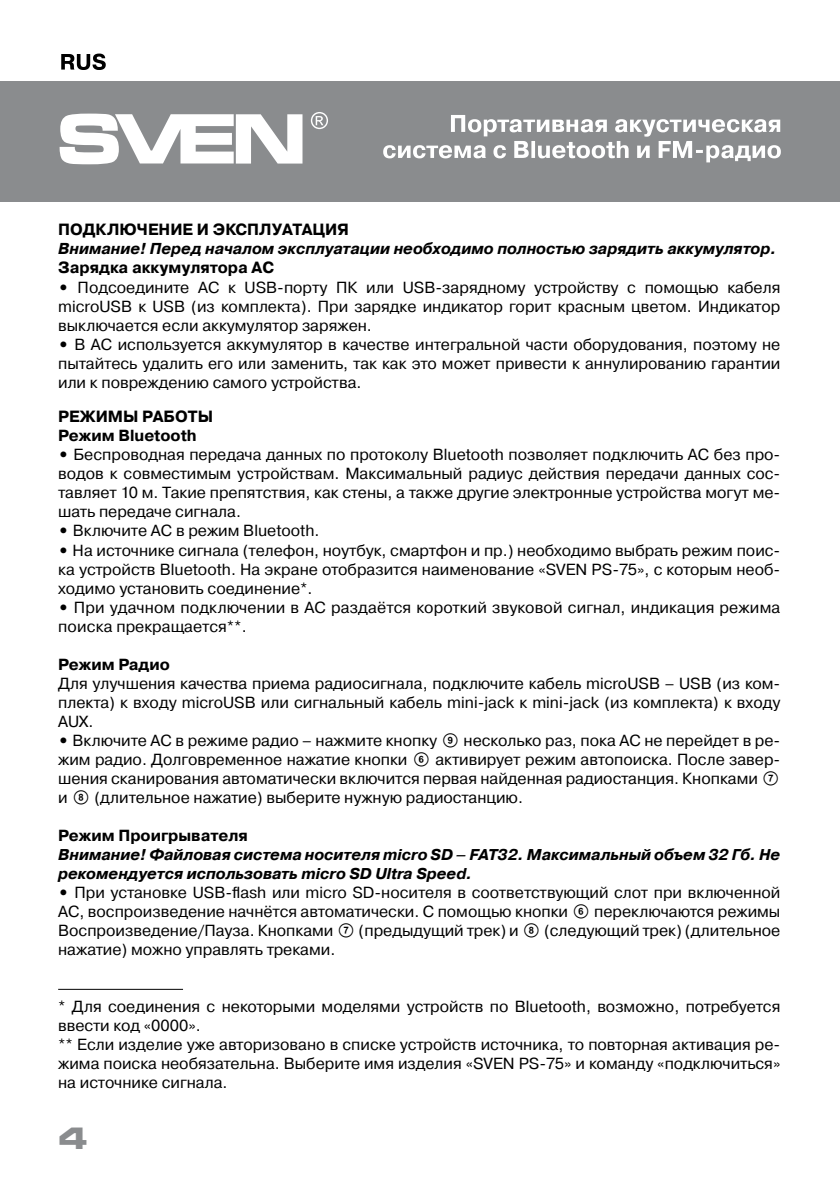
<style>
.page{position:relative;width:840px;height:1191px;background:#fff}
.page>*{position:absolute;margin:0;border:0;box-sizing:border-box;transform-origin:0 0}
.t1{font:700 30px "Micra";color:#8a8c8e}
.t2{font:700 16.2px "Pragmatica";color:#000}
.t3{font:16px/19px "Pragmatica";color:#000;text-align:justify}
.t4{font:700 16px "Pragmatica";color:#000}
.t5{font:italic 700 15.8px "Pragmatica";color:#000}
.t6{font:italic 700 15.6px/19px "Pragmatica";color:#000}
.s1{font-weight:700}
.s2{font-family:"SVEN"}
</style>
<div class="page">
<div style="left:0;top:81px;width:839px;height:121px;background:#8a8c8e"></div>
<svg style="left:383px;top:115px;width:397px;height:47px"></svg>
<svg style="left:60px;top:114px;width:242px;height:50px"></svg>
<svg style="left:311px;top:112px;width:17px;height:17px"></svg>
<svg style="left:61px;top:54px;width:45px;height:16px"></svg>
<hr style="left:58px;top:989px;width:125px;height:1px;background:#000">
<p class="t2" style="left:58px;top:219px;width:292px">ПОДКЛЮЧЕНИЕ И ЭКСПЛУАТАЦИЯ</p>
<p class="t5" style="left:58px;top:239px;width:719px">Внимание! Перед началом эксплуатации необходимо полностью зарядить аккумулятор.</p>
<p class="t2" style="left:58px;top:257px;width:217px">Зарядка аккумулятора АС</p>
<p class="t3" style="left:58px;top:278px;width:723px"><span class="s1">•</span> Подсоедините АС к USB-порту ПК или USB-зарядному устройству с помощью кабеля microUSB к USB (из комплекта). При зарядке индикатор горит красным цветом. Индикатор выключается если аккумулятор заряжен.</p>
<p class="t3" style="left:58px;top:335px;width:723px"><span class="s1">•</span> В АС используется аккумулятор в качестве интегральной части оборудования, поэтому не пытайтесь удалить его или заменить, так как это может привести к аннулированию гарантии или к повреждению самого устройства.</p>
<p class="t2" style="left:58px;top:406px;width:156px">РЕЖИМЫ РАБОТЫ</p>
<p class="t4" style="left:58px;top:425px;width:140px">Режим Bluetooth</p>
<p class="t3" style="left:58px;top:445px;width:723px"><span class="s1">•</span> Беспроводная передача данных по протоколу Bluetooth позволяет подключить АС без про&shy;водов к совместимым устройствам. Максимальный радиус действия передачи данных сос&shy;тавляет 10 м. Такие препятствия, как стены, а также другие электронные устройства могут ме&shy;шать передаче сигнала.</p>
<p class="t3" style="left:58px;top:521px;width:263px"><span class="s1">•</span> Включите АС в режим Bluetooth.</p>
<p class="t3" style="left:58px;top:541px;width:723px"><span class="s1">•</span> На источнике сигнала (телефон, ноутбук, смартфон и пр.) необходимо выбрать режим поис&shy;ка устройств Bluetooth. На экране отобразится наименование «SVEN PS-75», с которым необ&shy;ходимо установить соединение*.</p>
<p class="t3" style="left:58px;top:598px;width:723px"><span class="s1">•</span> При удачном подключении в АС раздаётся короткий звуковой сигнал, индикация режима поиска прекращается**.</p>
<p class="t4" style="left:58px;top:654px;width:113px">Режим Радио</p>
<p class="t3" style="left:58px;top:674px;width:723px">Для улучшения качества приема радиосигнала, подключите кабель microUSB – USB (из ком&shy;плекта) к входу microUSB или cигнальный кабель mini-jack к mini-jack (из комплекта) к входу AUX.</p>
<p class="t3" style="left:58px;top:731px;width:723px"><span class="s1">•</span> Включите АС в режимe радио – нажмите кнопку <span class="s2">i</span> несколько раз, пока АС не перейдет в ре&shy;жим радио. Долговременное нажатие кнопки <span class="s2">f</span> активирует режим автопоиска. После завер&shy;шения сканирования автоматически включится первая найденная радиостанция. Кнопками <span class="s2">g </span>и <span class="s2">h</span> (длительное нажатие) выберите нужную радиостанцию.</p>
<p class="t4" style="left:58px;top:825px;width:191px">Режим Проигрывателя</p>
<p class="t6" style="left:58px;top:845px;width:723px">Внимание! Файловая система носителя micro SD – FAT32. Максимальный объем 32 Гб. Не рекомендуется использовать micro SD Ultra Speed.</p>
<p class="t3" style="left:58px;top:883px;width:723px"><span class="s1">•</span> При установке USB-flash или micro SD-носителя в соответствующий слот при включенной АС, воспроизведение начнётся автоматически. С помощью кнопки <span class="s2">f</span> переключаются режимы Воспроизведение/Пауза. Кнопками <span class="s2">g</span> (предыдущий трек) и <span class="s2">h</span> (cледующий трек) (длительное нажатие) можно управлять треками.</p>
<p class="t3" style="left:58px;top:997px;width:723px;text-align:left">* Для соединения с некоторыми моделями устройств по Bluetooth, возможно, потребуется ввести код «0000».<br>** Если изделие уже авторизовано в списке устройств источника, то повторная активация ре&shy;жима поиска необязательна. Выберите имя изделия «SVEN PS-75» и команду «подключиться» на источнике сигнала.</p>
<h1 class="t1" style="left:59px;top:1122px;width:32px">4</h1>
</div>
